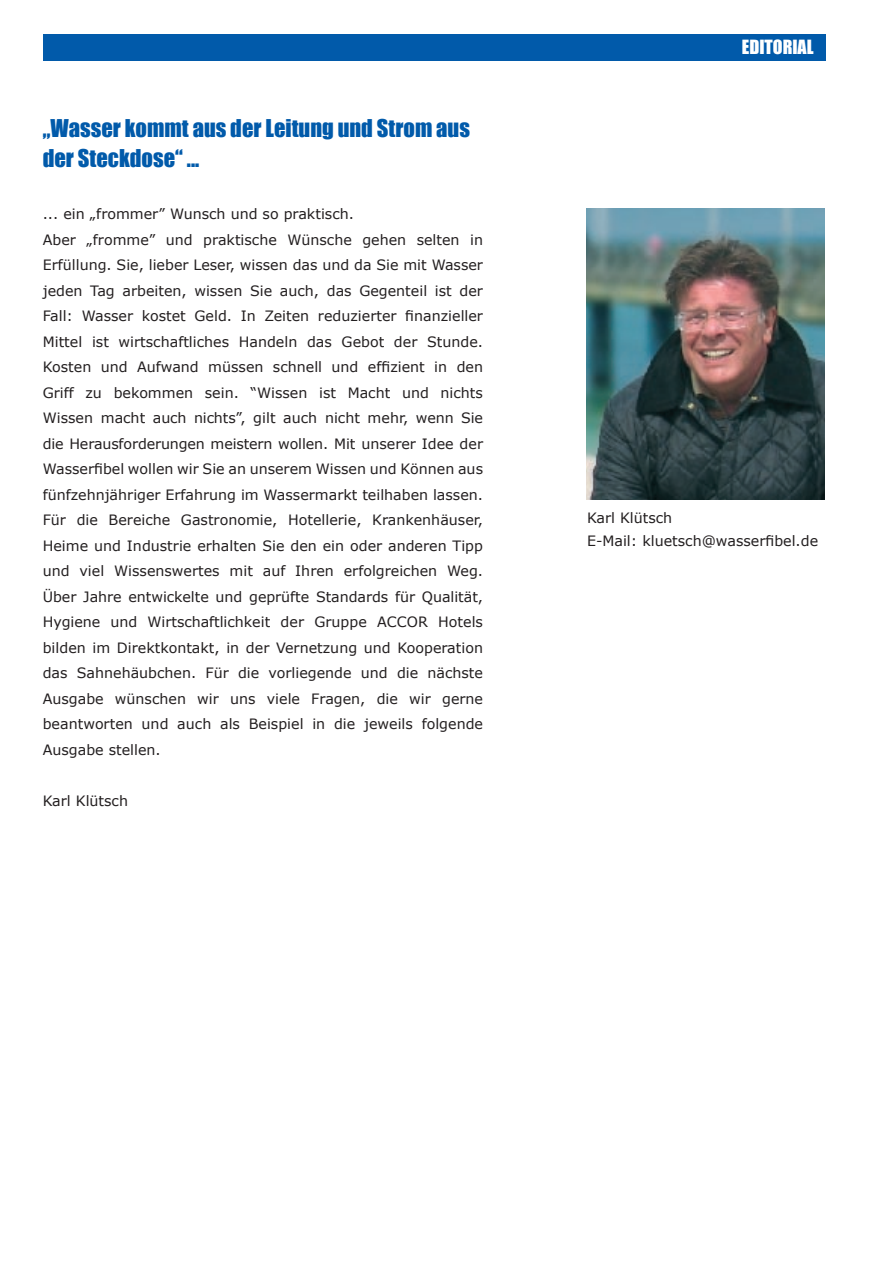
<style>
.page{position:relative;width:893px;height:1263px;background:#fff}
.page>*{position:absolute;margin:0;border:0;box-sizing:border-box;transform-origin:0 0}
.t1{font:22.5px/30px "Impact";color:#015aaa}
.t2{font:18px "Impact";color:#fff}
.t3{font:14.25px/25.5px "Verdana";color:#231f20}
</style>
<div class="page">
<div style="left:43px;top:34px;width:782px;height:26px;background:#015aaa"></div>
<img style="left:587px;top:209px;width:238px;height:291px">
<h1 class="t1" style="left:43px;top:113px;width:429px">„Wasser kommt aus der Leitung und Strom aus der Steckdose“ ...</h1>
<p class="t3" style="left:43px;top:201px;width:442px">... ein „frommer” Wunsch und so praktisch.<br>Aber „fromme” und praktische Wünsche gehen selten in Erfüllung. Sie, lieber Leser, wissen das und da Sie mit Wasser jeden Tag arbeiten, wissen Sie auch, das Gegenteil ist der Fall: Wasser kostet Geld. In Zeiten reduzierter finanzieller Mittel ist wirtschaftliches Handeln das Gebot der Stunde.<br>Kosten und Aufwand müssen schnell und effizient in den Griff zu bekommen sein. “Wissen ist Macht und nichts Wissen macht auch nichts”, gilt auch nicht mehr, wenn Sie die Herausforderungen meistern wollen. Mit unserer Idee der Wasserfibel wollen wir Sie an unserem Wissen und Können aus fünfzehnjähriger Erfahrung im Wassermarkt teilhaben lassen.<br>Für die Bereiche Gastronomie, Hotellerie, Krankenhäuser, Heime und Industrie erhalten Sie den ein oder anderen Tipp und viel Wissenswertes mit auf Ihren erfolgreichen Weg.<br>Über Jahre entwickelte und geprüfte Standards für Qualität, Hygiene und Wirtschaftlichkeit der Gruppe ACCOR Hotels bilden im Direktkontakt, in der Vernetzung und Kooperation das Sahnehäubchen. Für die vorliegende und die nächste Ausgabe wünschen wir uns viele Fragen, die wir gerne beantworten und auch als Beispiel in die jeweils folgende Ausgabe stellen.</p>
<p class="t3" style="left:43px;top:787px;width:87px">Karl Klütsch</p>
<p class="t2" style="left:742px;top:36px;width:73px">EDITORIAL</p>
<p class="t3" style="left:587px;top:506px;width:233px;line-height:22.5px">Karl Klütsch<br>E-Mail: kluetsch@wasserfibel.de</p>
</div>
